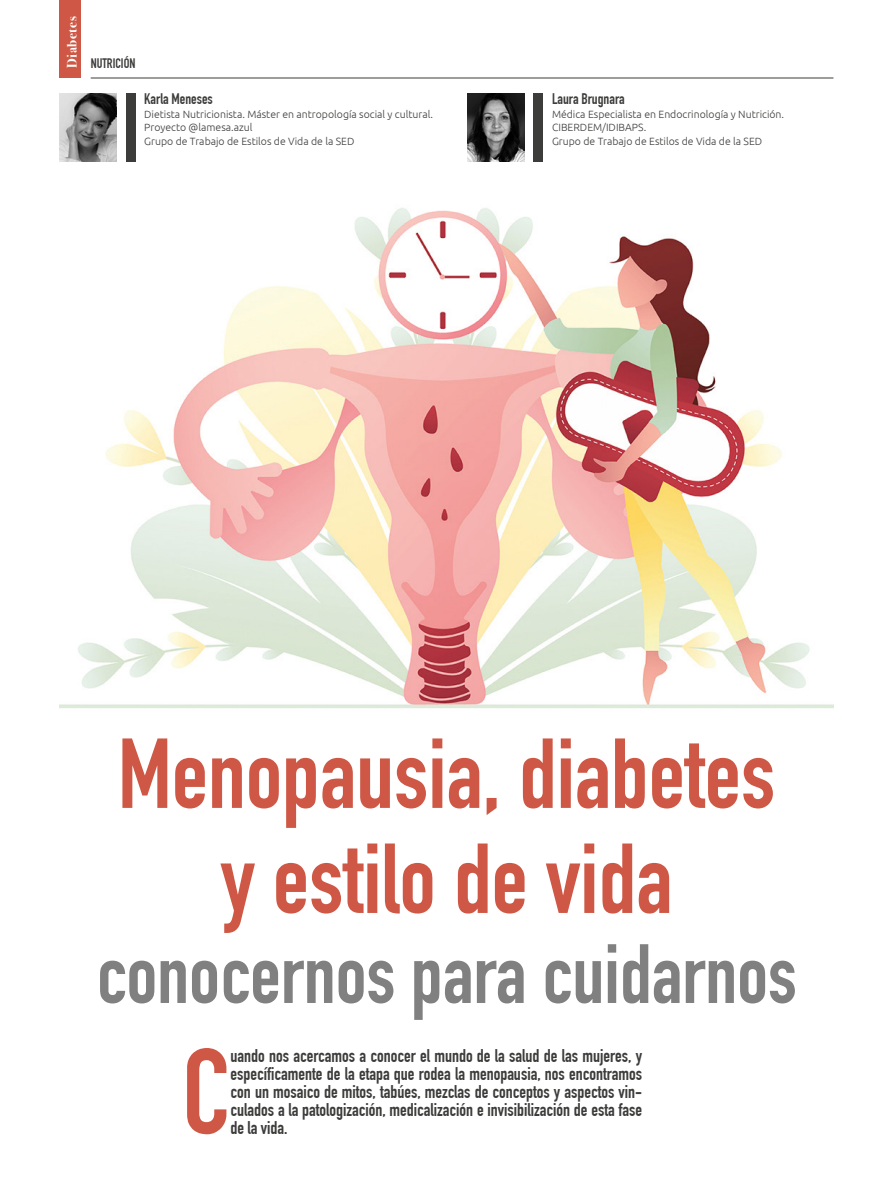
<style>
.page{position:relative;width:893px;height:1191px;background:#fff}
.page>*{position:absolute;margin:0;border:0;box-sizing:border-box;transform-origin:0 0}
.t1{font:119.1px "DIN Engschrift Std";color:#ce5845}
.t2{font:97.5px/105px "DIN Engschrift Std";color:#ce5845;text-align:center}
.t3{font:82.5px "DIN Engschrift Std";color:#818080}
.t4{font:18px/18px "DIN Engschrift Std";color:#3c3c3b;text-align:justify}
.t5{font:15px "DIN Engschrift Std";color:#3c3c3b}
.t6{font:13.5px "DIN Engschrift Std";color:#3c3c3b}
.t7{font:700 13.5px "Bodoni Svty Two ITCTT";letter-spacing:.04em;color:#fff}
.t8{font:300 10.5px/13.5px "Ubuntu";color:#3c3c3b}
</style>
<div class="page">
<img style="left:60px;top:94px;width:57px;height:68px">
<img style="left:467px;top:94px;width:58px;height:68px">
<div style="left:126px;top:94px;width:9px;height:68px;background:#3c3c3b"></div>
<div style="left:534px;top:94px;width:9px;height:68px;background:#3c3c3b"></div>
<hr style="left:91px;top:78px;width:742px;height:1px;background:#3c3c3b">
<div style="left:60px;top:0;width:21px;height:78px;background:#ce5845"></div>
<img style="left:60px;top:208px;width:773px;height:500px">
<p class="t7" style="left:61px;top:68px;width:53px;rotate:-90deg">Diabetes</p>
<p class="t6" style="left:91px;top:55px;width:46px">NUTRICIÓN</p>
<p class="t5" style="left:144px;top:90px;width:70px">Karla Meneses</p>
<p class="t8" style="left:144px;top:107px;width:290px">Dietista Nutricionista. Máster en antropología social y cultural.<br>Proyecto @lamesa.azul<br>Grupo de Trabajo de Estilos de Vida de la SED</p>
<p class="t5" style="left:552px;top:90px;width:74px">Laura Brugnara</p>
<p class="t8" style="left:552px;top:107px;width:234px">Médica Especialista en Endocrinología y Nutrición.<br>CIBERDEM/IDIBAPS.<br>Grupo de Trabajo de Estilos de Vida de la SED</p>
<h2 class="t2" style="left:118px;top:722px;width:659px">Menopausia, diabetes y estilo de vida</h2>
<h3 class="t3" style="left:96px;top:925px;width:702px">conocernos para cuidarnos</h3>
<h1 class="t1" style="left:182px;top:1022px;width:50px">C</h1>
<p class="t4" style="left:231px;top:1046px;width:413px">uando nos acercamos a conocer el mundo de la salud de las mujeres, y específicamente de la etapa que rodea la menopausia, nos encontramos con un mosaico de mitos, tabúes, mezclas de conceptos y aspectos vin&shy;culados a la patologización, medicalización e invisibilización de esta fase de la vida.</p>
</div>
